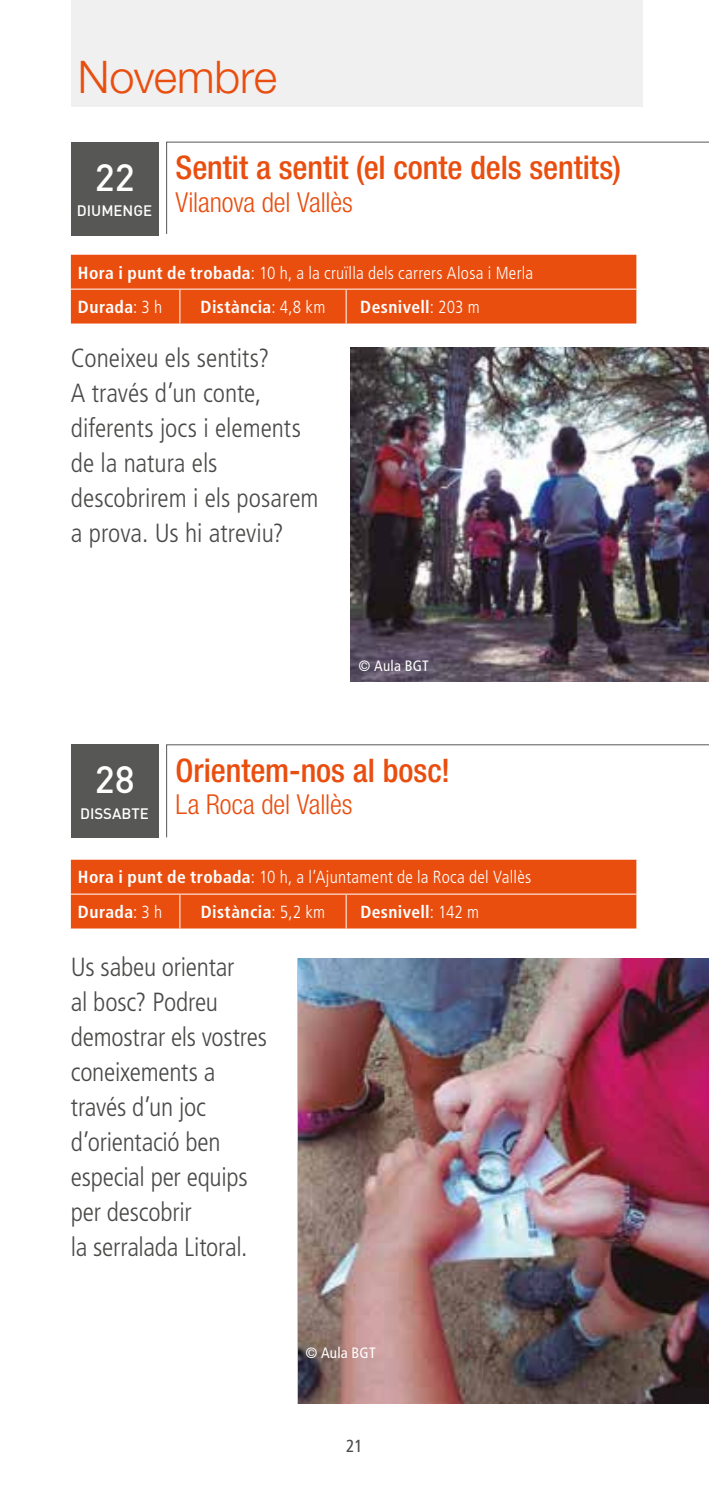
<style>
.page{position:relative;width:709px;height:1489px;background:#fff}
.page>*{position:absolute;margin:0;border:0;box-sizing:border-box;transform-origin:0 0}
.t1{font:300 45px "Helvetica Neue LT Std";letter-spacing:-.005em;color:#e94e0f}
.t2{font:500 37.5px "DIN";color:#fff}
.t3{font:500 condensed 32.5px "Helvetica Neue LT Std";color:#e94e0f}
.t4{font:300 condensed 27.5px "Helvetica Neue LT Std";letter-spacing:-.005em;color:#e94e0f}
.t5{font:300 condensed 26.25px/35px "Frutiger LT Std";letter-spacing:-.005em;color:#4a4a49}
.t6{font:300 condensed 17.5px/34.5px "Frutiger LT Std";letter-spacing:.015em;color:#fff}
.t7{font:700 condensed 17.5px "Frutiger LT Std";letter-spacing:.02em;color:#fff}
.t8{font:condensed 17.5px "Frutiger LT Std";color:#4a4a49}
.t9{font:500 15px "DIN";color:#fff}
.t10{font:condensed 15px "Frutiger LT Std";letter-spacing:.02em;color:#fff}
.s1{font-weight:700}
.s2{font-weight:300}
</style>
<div class="page">
<div style="left:71px;top:0;width:571px;height:107px;background:#f0f0f0"></div>
<div style="left:71px;top:142px;width:87px;height:93px;background:#575756"></div>
<svg style="left:166px;top:141px;width:543px;height:93px"></svg>
<div style="left:71px;top:255px;width:565px;height:68px;background:#e94e0f"></div>
<hr style="left:71px;top:288px;width:109px;height:1px;background:#fff">
<hr style="left:180px;top:288px;width:166px;height:1px;background:#fff">
<hr style="left:179px;top:289px;width:1px;height:34px;background:#fff">
<hr style="left:346px;top:288px;width:290px;height:1px;background:#fff">
<hr style="left:345px;top:289px;width:1px;height:34px;background:#fff">
<div style="left:71px;top:744px;width:87px;height:94px;background:#575756"></div>
<svg style="left:166px;top:744px;width:543px;height:94px"></svg>
<div style="left:71px;top:859px;width:565px;height:69px;background:#e94e0f"></div>
<hr style="left:71px;top:893px;width:109px;height:1px;background:#fff">
<hr style="left:180px;top:893px;width:166px;height:1px;background:#fff">
<hr style="left:179px;top:894px;width:1px;height:34px;background:#fff">
<hr style="left:346px;top:893px;width:290px;height:1px;background:#fff">
<hr style="left:345px;top:894px;width:1px;height:34px;background:#fff">
<img style="left:350px;top:347px;width:359px;height:334px">
<img style="left:298px;top:958px;width:411px;height:445px">
<h1 class="t1" style="left:78px;top:49px;width:201px">Novembre</h1>
<h2 class="t2" style="left:95px;top:153px;width:41px">22</h2>
<p class="t9" style="left:77px;top:201px;width:77px">DIUMENGE</p>
<p class="t3" style="left:175px;top:148px;width:447px">Sentit a sentit (el conte dels sentits)</p>
<p class="t4" style="left:175px;top:186px;width:179px">Vilanova del Vallès</p>
<p class="t6" style="left:78px;top:255px;width:457px"><span class="s1">Hora i punt de trobada</span>: 10 h, a la cruïlla dels carrers Alosa i Merla<br><span class="s1">Durada</span>: 3 h</p>
<p class="t7" style="left:201px;top:296px;width:126px">Distància<span class="s2">: 4,8 km</span></p>
<p class="t7" style="left:360px;top:296px;width:121px">Desnivell<span class="s2">: 203 m</span></p>
<p class="t5" style="left:71px;top:341px;width:249px">Coneixeu els sentits?<br>A través d’un conte, diferents jocs i elements de la natura els descobrirem i els posarem a prova. Us hi atreviu?</p>
<p class="t10" style="left:358px;top:657px;width:72px">© Aula BGT</p>
<h2 class="t2" style="left:95px;top:755px;width:41px">28</h2>
<p class="t9" style="left:80px;top:803px;width:70px">DISSABTE</p>
<p class="t3" style="left:175px;top:751px;width:276px">Orientem-nos al bosc!</p>
<p class="t4" style="left:175px;top:788px;width:178px">La Roca del Vallès</p>
<p class="t6" style="left:78px;top:860px;width:455px"><span class="s1">Hora i punt de trobada</span>: 10 h, a l’Ajuntament de la Roca del Vallès<br><span class="s1">Durada</span>: 3 h</p>
<p class="t7" style="left:201px;top:901px;width:126px">Distància<span class="s2">: 5,2 km</span></p>
<p class="t7" style="left:360px;top:901px;width:120px">Desnivell<span class="s2">: 142 m</span></p>
<p class="t5" style="left:71px;top:949px;width:198px">Us sabeu orientar<br>al bosc? Podreu demostrar els vostres coneixements a través d’un joc d’orientació ben especial per equips per descobrir<br>la serralada Litoral.</p>
<p class="t10" style="left:305px;top:1344px;width:72px">© Aula BGT</p>
<p class="t8" style="left:346px;top:1435px;width:18px">21</p>
</div>
